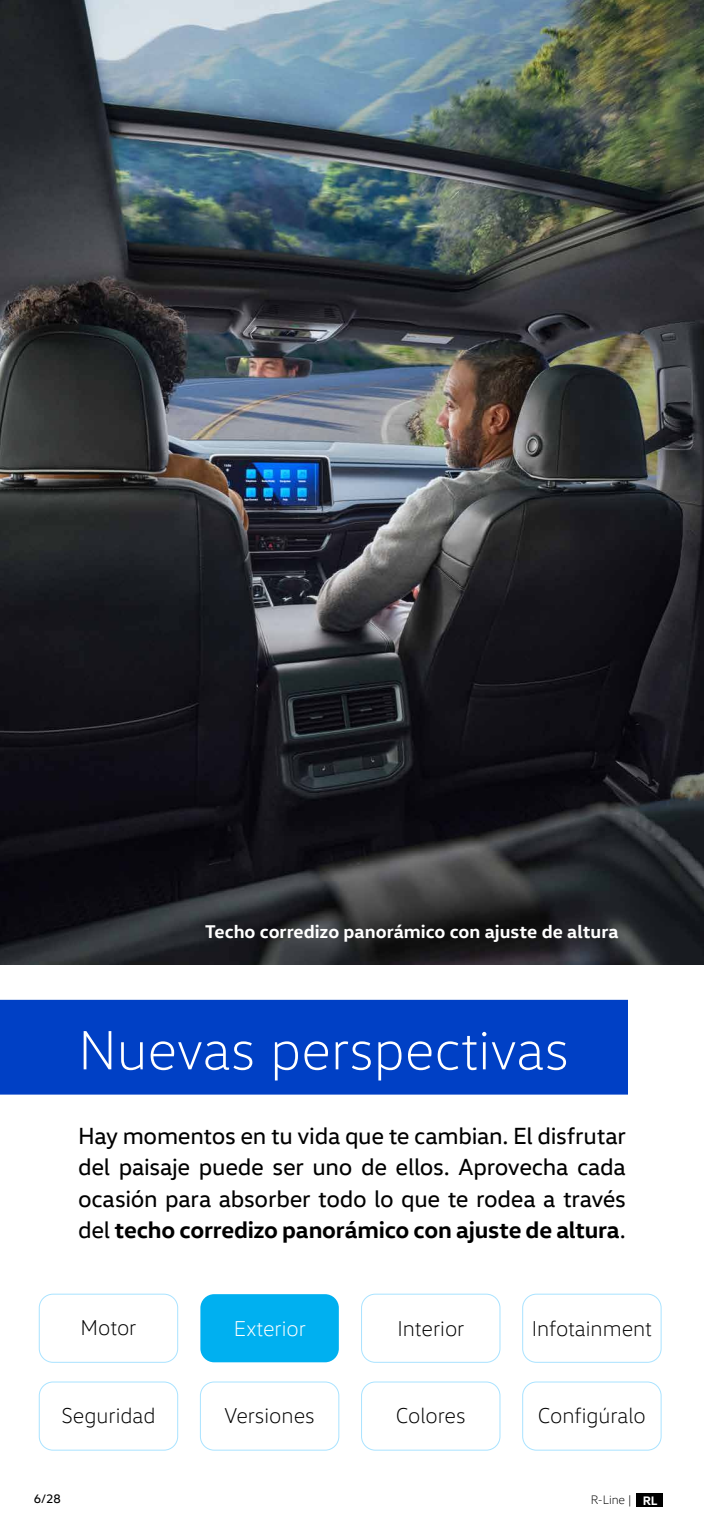
<style>
.page{position:relative;width:704px;height:1523px;background:#fff}
.page>*{position:absolute;margin:0;border:0;box-sizing:border-box;transform-origin:0 0}
.t1{font:300 56.25px "VW Head";color:#fff}
.t2{font:23.75px/31.2px "VW Head";letter-spacing:-.015em;color:#000;text-align:justify}
.t3{font:300 21.88px "VW Head";color:#000}
.t4{font:300 21.88px "VW Head";color:#fff}
.t5{font:700 18.75px "VW Head";color:#fff}
.t6{font:300 12.5px "VW Head";color:#000101}
.t7{font:12.5px "VW Head";color:#000101}
.s1{font-weight:700}
.s2{font-weight:700;color:#fff}
</style>
<div class="page">
<div style="left:636px;top:1493px;width:26px;height:13px;background:#000"></div>
<div style="left:0;top:1000px;width:627px;height:94px;background:#0040c5"></div>
<img style="left:0;top:0;width:703px;height:964px">
<div style="left:200px;top:1294px;width:138px;height:68px;background:#00b0f0;border-radius:14px"></div>
<div style="left:39px;top:1381px;width:139px;height:69px;border:1px solid #a9e3ff;border-radius:14px"></div>
<div style="left:361px;top:1293px;width:139px;height:69px;border:1px solid #a9e3ff;border-radius:14px"></div>
<div style="left:39px;top:1293px;width:139px;height:69px;border:1px solid #a9e3ff;border-radius:14px"></div>
<div style="left:361px;top:1381px;width:139px;height:69px;border:1px solid #a9e3ff;border-radius:14px"></div>
<div style="left:522px;top:1381px;width:139px;height:69px;border:1px solid #a9e3ff;border-radius:14px"></div>
<div style="left:522px;top:1293px;width:139px;height:69px;border:1px solid #a9e3ff;border-radius:14px"></div>
<div style="left:200px;top:1381px;width:139px;height:69px;border:1px solid #a9e3ff;border-radius:14px"></div>
<p class="t5" style="left:205px;top:919px;width:414px">Techo corredizo panorámico con ajuste de altura</p>
<h1 class="t1" style="left:78px;top:1017px;width:492px">Nuevas perspectivas</h1>
<p class="t2" style="left:78px;top:1119px;width:549px">Hay momentos en tu vida que te cambian. El disfrutar del paisaje puede ser uno de ellos. Aprovecha cada ocasión para absorber todo lo que te rodea a través del <span class="s1">techo corredizo panorámico con ajuste de altura</span>.</p>
<p class="t3" style="left:81px;top:1315px;width:57px">Motor</p>
<p class="t3" style="left:397px;top:1315px;width:68px">Interior</p>
<p class="t4" style="left:234px;top:1315px;width:74px">Exterior</p>
<p class="t3" style="left:531px;top:1315px;width:122px">Infotainment</p>
<p class="t3" style="left:61px;top:1403px;width:95px">Seguridad</p>
<p class="t3" style="left:224px;top:1403px;width:92px">Versiones</p>
<p class="t3" style="left:395px;top:1403px;width:71px">Colores</p>
<p class="t3" style="left:537px;top:1403px;width:109px">Configúralo</p>
<p class="t7" style="left:34px;top:1491px;width:29px">6/28</p>
<p class="t6" style="left:590px;top:1492px;width:68px">R-Line | <span class="s2">RL</span></p>
</div>
